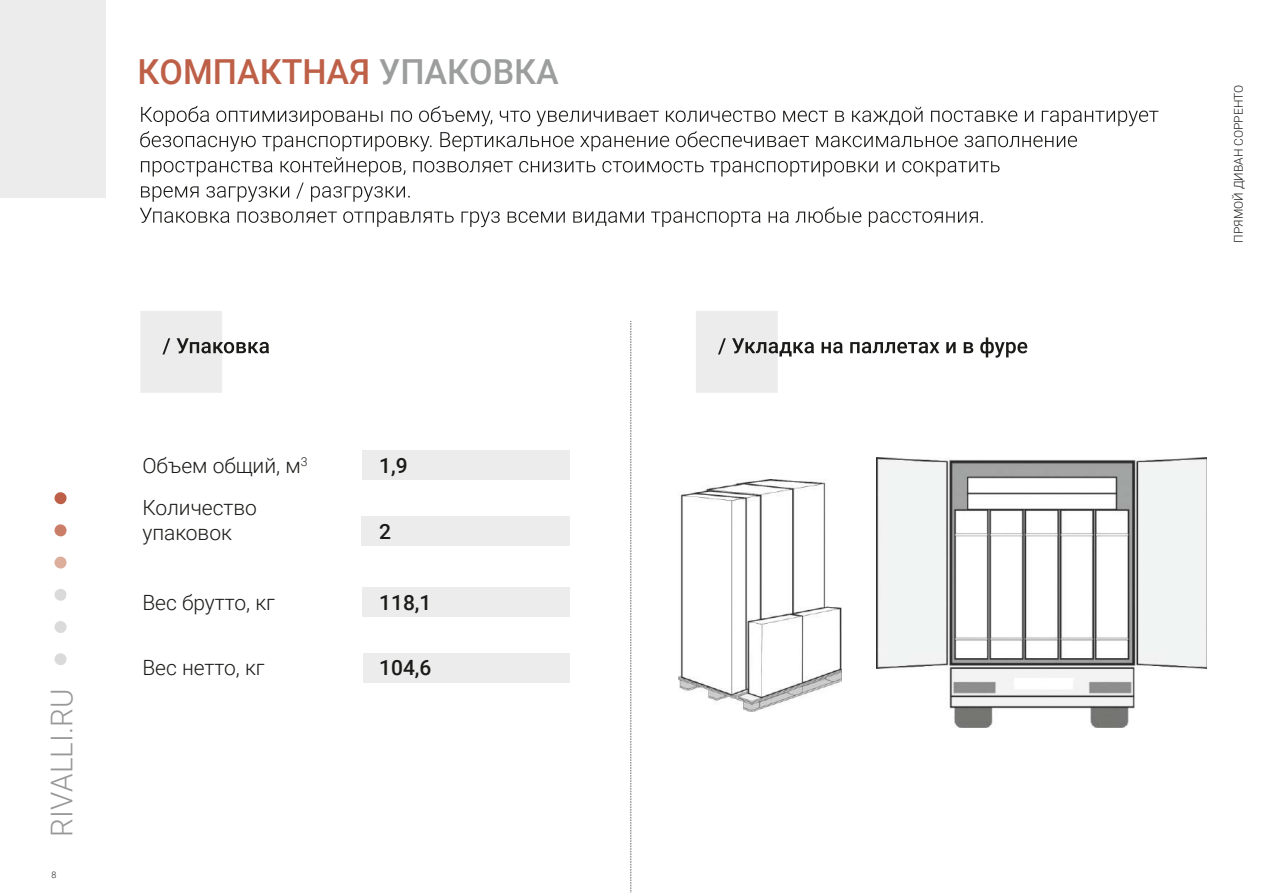
<style>
.page{position:relative;width:1263px;height:893px;background:#fff}
.page>*{position:absolute;margin:0;border:0;box-sizing:border-box;transform-origin:0 0}
.t1{font:500 34.5px "Roboto";color:#be6048}
.t2{font:300 30px "Roboto";color:#989898}
.t3{font:300 21px/25.2px "Roboto";color:#1a1a18}
.t4{font:500 21px "Roboto";color:#1a1a18}
.t5{font:300 12.3px "Roboto";color:#1a1a18}
.t6{font:300 12px "Roboto";color:#1a1a18}
.t7{font:300 9px "Roboto";color:#1a1a18}
.s1{color:#9c9d9d}
</style>
<div class="page">
<div style="left:0;top:0;width:105px;height:197px;background:#ececec"></div>
<div style="left:140px;top:311px;width:82px;height:82px;background:#ececec"></div>
<svg style="left:162px;top:338px;width:107px;height:16px"></svg>
<svg style="left:630px;top:321px;width:1px;height:572px"></svg>
<svg style="left:140px;top:106px;width:1018px;height:71px"></svg>
<svg style="left:140px;top:183px;width:843px;height:44px"></svg>
<div style="left:696px;top:311px;width:82px;height:82px;background:#ececec"></div>
<svg style="left:718px;top:337px;width:309px;height:21px"></svg>
<img style="left:678px;top:480px;width:163px;height:231px">
<img style="left:876px;top:458px;width:330px;height:270px">
<div style="left:363px;top:653px;width:206px;height:29px;background:#ececec"></div>
<div style="left:362px;top:587px;width:208px;height:29px;background:#ececec"></div>
<div style="left:362px;top:516px;width:208px;height:30px;background:#ececec"></div>
<div style="left:362px;top:450px;width:208px;height:30px;background:#ececec"></div>
<svg style="left:54px;top:621px;width:13px;height:12px"></svg>
<svg style="left:54px;top:524px;width:13px;height:13px"></svg>
<svg style="left:54px;top:492px;width:13px;height:13px"></svg>
<svg style="left:54px;top:653px;width:13px;height:12px"></svg>
<svg style="left:54px;top:556px;width:13px;height:13px"></svg>
<svg style="left:54px;top:589px;width:13px;height:12px"></svg>
<h1 class="t1" style="left:138px;top:47px;width:423px">КОМПАКТНАЯ <span class="s1">УПАКОВКА</span></h1>
<h2 class="t2" style="left:41px;top:837px;width:149px;rotate:-90deg">RIVALLI.RU</h2>
<p class="t7" style="left:51px;top:868px;width:6px">8</p>
<p class="t3" style="left:142px;top:452px;width:160px">Объем общий, м</p>
<p class="t4" style="left:379px;top:451px;width:30px">1,9</p>
<p class="t5" style="left:301px;top:453px;width:8px">3</p>
<p class="t3" style="left:142px;top:494px;width:116px">Количество упаковок</p>
<p class="t3" style="left:142px;top:589px;width:134px">Вес брутто, кг</p>
<p class="t3" style="left:142px;top:654px;width:124px">Вес нетто, кг</p>
<p class="t4" style="left:379px;top:517px;width:13px">2</p>
<p class="t4" style="left:379px;top:588px;width:54px">118,1</p>
<p class="t4" style="left:379px;top:653px;width:54px">104,6</p>
<p class="t6" style="left:1230px;top:243px;width:159px;rotate:-90deg">ПРЯМОЙ ДИВАН СОРРЕНТО</p>
</div>
